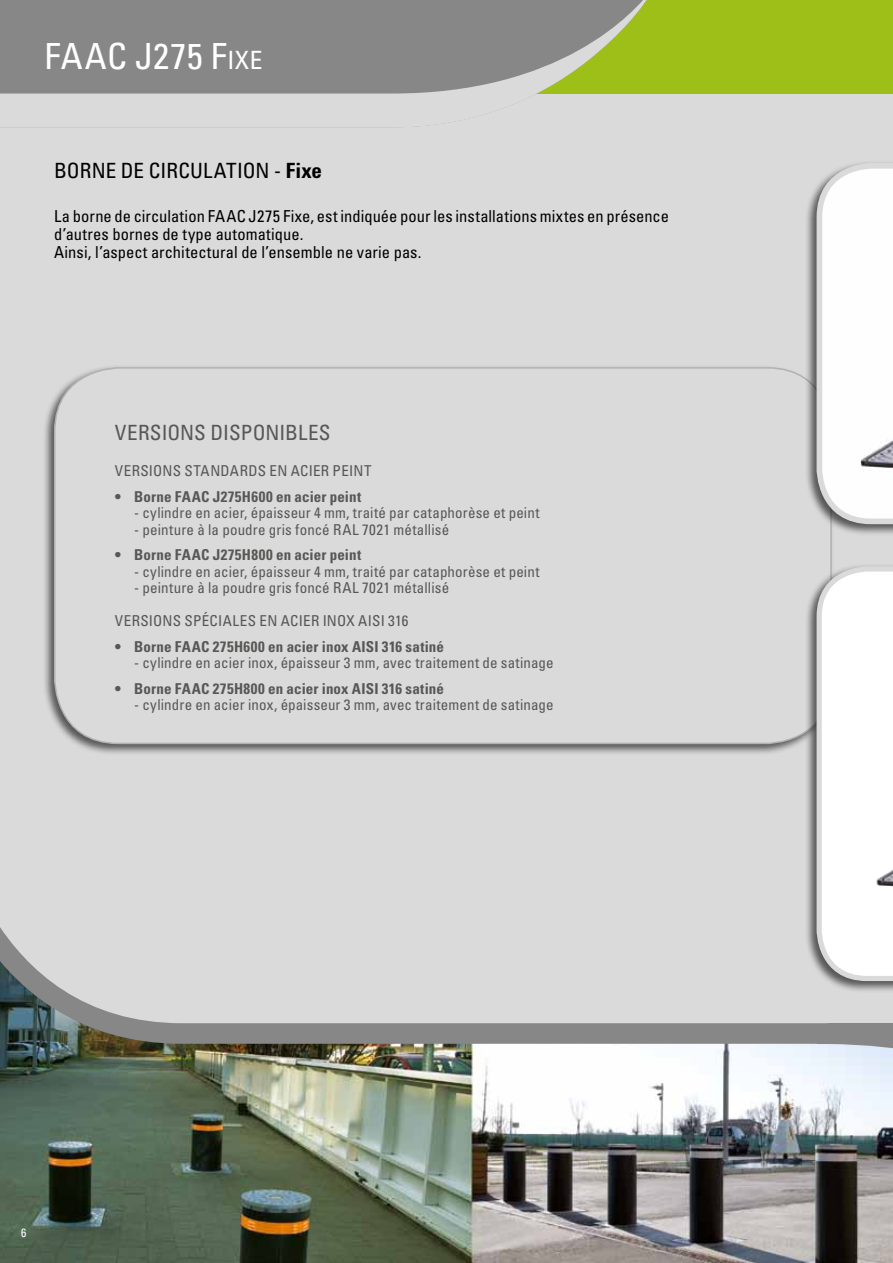
<style>
.page{position:relative;width:893px;height:1263px;background:#dadada}
.page>*{position:absolute;margin:0;border:0;box-sizing:border-box;transform-origin:0 0}
.t1{font:condensed 36px "Univers LT Std";letter-spacing:.01em;color:#fff}
.t2{font:condensed 21px "Univers LT Std";color:#000}
.t3{font:condensed 21px "Univers LT Std";color:#575756}
.t4{font:condensed 16.5px/18px "Univers LT Std";letter-spacing:.005em;color:#000}
.t5{font:condensed 15px "Univers LT Std";letter-spacing:.01em;color:#575756}
.t6{font:700 condensed 15px "Univers LT Std";letter-spacing:.01em;color:#575756}
.t7{font:condensed 12px "Univers LT Std";color:#fff}
.s1{font-style:inherit}
.s2{font-size:25.2px}
.s3{font-weight:700}
</style>
<div class="page">
<div style="left:0;top:0;width:893px;height:94px;background:#9dbf17"></div>
<svg style="left:0;top:0;width:647px;height:128px;fill:#878787"></svg>
<div style="left:43px;top:365px;width:791px;height:391px;background:#000;opacity:.6"></div>
<div style="left:55px;top:368px;width:776px;height:375px;background:#dadada;border-radius:64px"></div>
<img style="left:0;top:927px;width:893px;height:336px">
<div style="left:805px;top:161px;width:88px;height:375px;background:#000;opacity:.6"></div>
<svg style="left:816px;top:163px;width:77px;height:361px;background:#f3f3f3"></svg>
<div style="left:805px;top:564px;width:88px;height:429px;background:#000;opacity:.6"></div>
<svg style="left:816px;top:566px;width:77px;height:415px;background:#f1f1f1"></svg>
<h1 class="t1" style="left:45px;top:33px;width:219px">FAAC J275 <span class="s1">F</span><span class="s2">ixe</span></h1>
<h2 class="t2" style="left:54px;top:157px;width:270px">BORNE DE CIRCULATION - <span class="s3">Fixe</span></h2>
<p class="t4" style="left:54px;top:207px;width:616px">La borne de circulation FAAC J275 Fixe, est indiquée pour les installations mixtes en présence d’autres bornes de type automatique.<br>Ainsi, l’aspect architectural de l’ensemble ne varie pas.</p>
<h2 class="t3" style="left:115px;top:420px;width:217px">VERSIONS DISPONIBLES</h2>
<p class="t5" style="left:115px;top:462px;width:258px">VERSIONS STANDARDS EN ACIER PEINT</p>
<p class="t6" style="left:115px;top:487px;width:248px">• Borne FAAC J275H600 en acier peint</p>
<p class="t5" style="left:134px;top:504px;width:407px">- cylindre en acier, épaisseur 4 mm, traité par cataphorèse et peint</p>
<p class="t5" style="left:134px;top:520px;width:316px">- peinture à la poudre gris foncé RAL 7021 métallisé</p>
<p class="t6" style="left:115px;top:546px;width:248px">• Borne FAAC J275H800 en acier peint</p>
<p class="t5" style="left:134px;top:562px;width:407px">- cylindre en acier, épaisseur 4 mm, traité par cataphorèse et peint</p>
<p class="t5" style="left:134px;top:579px;width:316px">- peinture à la poudre gris foncé RAL 7021 métallisé</p>
<p class="t5" style="left:115px;top:612px;width:295px">VERSIONS SPéCIALES EN ACIER INOX AISI 316</p>
<p class="t6" style="left:115px;top:637px;width:331px">• Borne FAAC 275H600 en acier inox AISI 316 satiné</p>
<p class="t5" style="left:134px;top:654px;width:421px">- cylindre en acier inox, épaisseur 3 mm, avec traitement de satinage</p>
<p class="t6" style="left:115px;top:679px;width:331px">• Borne FAAC 275H800 en acier inox AISI 316 satiné</p>
<p class="t5" style="left:134px;top:696px;width:421px">- cylindre en acier inox, épaisseur 3 mm, avec traitement de satinage</p>
<p class="t7" style="left:21px;top:1225px;width:7px">6</p>
</div>
